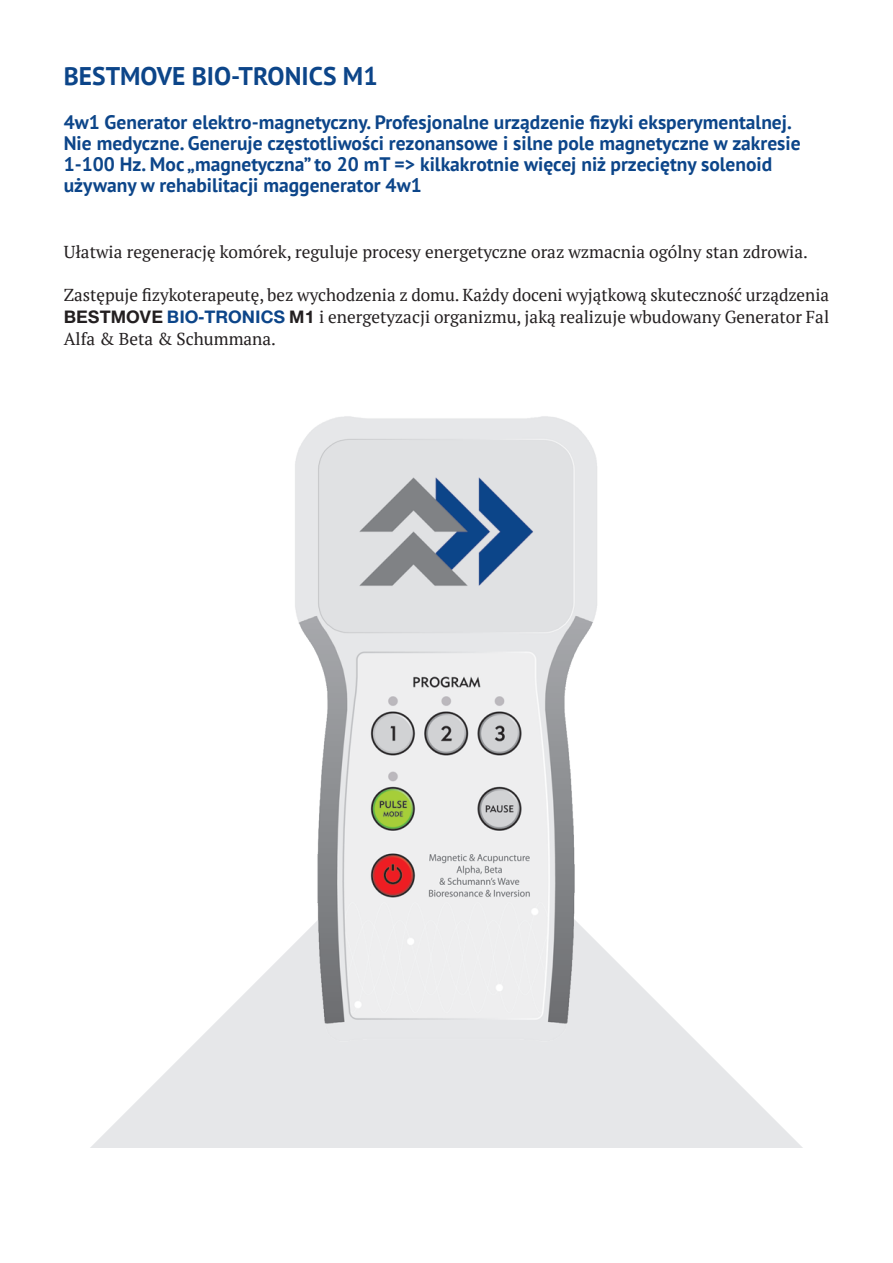
<style>
.page{position:relative;width:893px;height:1263px;background:#fff}
.page>*{position:absolute;margin:0;border:0;box-sizing:border-box;transform-origin:0 0}
.bez_wcieia{font:700 25.5px "PT Sans";color:#0c4589}
.bez_wcieia-2{font:700 19.5px/21px "PT Sans";color:#0c4589}
.txt{font:17.25px/21.6px "PT Serif";color:#231f20;text-align:justify}
.s1{font-family:"Switzer TTEFN";font-weight:700}
.s2{font-family:"Switzer TTEFN";font-weight:700;color:#0c4589}
</style>
<div class="page">
<svg style="left:90px;top:968px;width:713px;height:180px;fill:#e6e7e9"></svg>
<img style="left:270px;top:416px;width:353px;height:631px">
<p class="bez_wcieia" style="left:64px;top:60px;width:316px">BESTMOVE BIO-TRONICS M1</p>
<p class="bez_wcieia-2" style="left:64px;top:111px;width:738px">4w1 Generator elektro-magnetyczny. Profesjonalne urządzenie fizyki eksperymentalnej.<br>Nie medyczne. Generuje częstotliwości rezonansowe i silne pole magnetyczne w zakresie 1-100 Hz. Moc „magnetyczna” to 20 mT =&gt; kilkakrotnie więcej niż przeciętny solenoid używany w rehabilitacji maggenerator 4w1</p>
<p class="txt" style="left:64px;top:241px;width:746px">Ułatwia regenerację komórek, reguluje procesy energetyczne oraz wzmacnia ogólny stan zdrowia.</p>
<p class="txt" style="left:64px;top:284px;width:767px">Zastępuje fizykoterapeutę, bez wychodzenia z domu. Każdy doceni wyjątkową skuteczność urządzenia <span class="s1">BESTMOVE</span> <span class="s2">BIO-TRONICS</span> <span class="s1">M1</span> i energetyzacji organizmu, jaką realizuje wbudowany Generator Fal Alfa &amp; Beta &amp; Schummana.</p>
</div>
